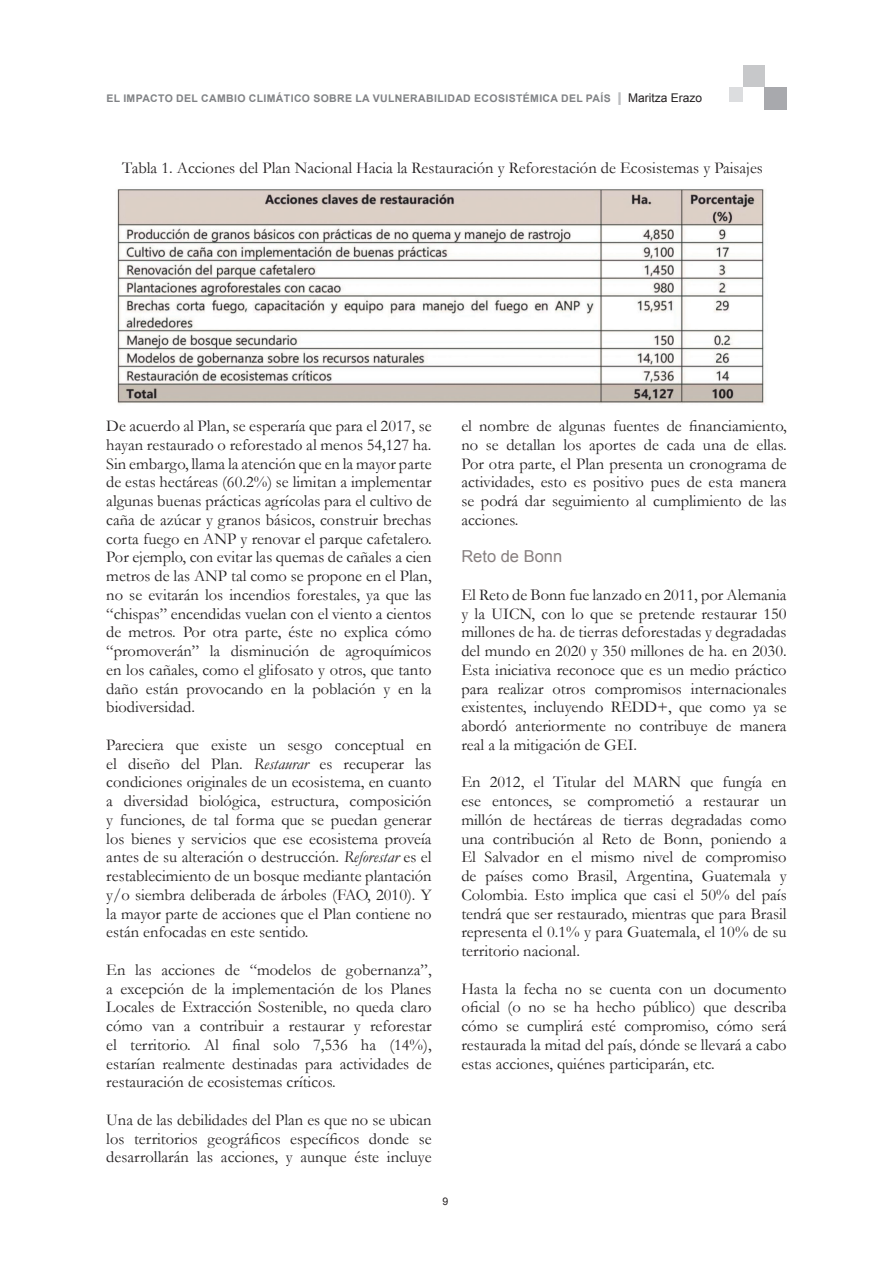
<style>
.page{position:relative;width:893px;height:1263px;background:#fff}
.page>*{position:absolute;margin:0;border:0;box-sizing:border-box;transform-origin:0 0}
.t1{font:16.5px/18.8px "Garamond";color:#231f20;text-align:justify}
.t2{font:16.5px "Arial";color:#888080}
.t3{font:700 10.5px "Arial";letter-spacing:.035em;color:#808285}
.t4{font:10.5px "Arial";color:#231f20}
.s1{font-size:13.5px;color:#bcbdc0}
.s2{font-weight:400;font-size:12px;color:#231f20}
.s3{font-style:italic}
</style>
<div class="page">
<div style="left:743px;top:66px;width:21px;height:21px;background:#c7c8ca"></div>
<div style="left:729px;top:87px;width:14px;height:14px;background:#dcdddf"></div>
<div style="left:764px;top:87px;width:23px;height:22px;background:#a8a9ad"></div>
<img style="left:117px;top:189px;width:648px;height:215px">
<p class="t3" style="left:106px;top:91px;width:597px">EL IMPACTO DEL CAMBIO CLIMÁTICO SOBRE LA VULNERABILIDAD ECOSISTÉMICA DEL PAÍS <span class="s1">|</span> <span class="s2">Maritza Erazo</span></p>
<p class="t1" style="left:122px;top:158px;width:642px">Tabla 1. Acciones del Plan Nacional Hacia la Restauración y Reforestación de Ecosistemas y Paisajes</p>
<p class="t1" style="left:106px;top:416px;width:327px">De acuerdo al Plan, se esperaría que para el 2017, se hayan restaurado o reforestado al menos 54,127 ha.<br>Sin embargo, llama la atención que en la mayor parte de estas hectáreas (60.2%) se limitan a implementar algunas buenas prácticas agrícolas para el cultivo de caña de azúcar y granos básicos, construir brechas corta fuego en ANP y renovar el parque cafetalero.<br>Por ejemplo, con evitar las quemas de cañales a cien metros de las ANP tal como se propone en el Plan, no se evitarán los incendios forestales, ya que las “chispas” encendidas vuelan con el viento a cientos de metros. Por otra parte, éste no explica cómo “promoverán” la disminución de agroquímicos en los cañales, como el glifosato y otros, que tanto daño están provocando en la población y en la biodiversidad.</p>
<p class="t1" style="left:106px;top:735px;width:327px">Pareciera que existe un sesgo conceptual en el diseño del Plan. <span class="s3">Restaurar</span> es recuperar las condiciones originales de un ecosistema, en cuanto a diversidad biológica, estructura, composición y funciones, de tal forma que se puedan generar los bienes y servicios que ese ecosistema proveía antes de su alteración o destrucción. <span class="s3">Reforestar</span> es el restablecimiento de un bosque mediante plantación y/o siembra deliberada de árboles (FAO, 2010). Y la mayor parte de acciones que el Plan contiene no están enfocadas en este sentido.</p>
<p class="t1" style="left:106px;top:960px;width:327px">En las acciones de “modelos de gobernanza”, a excepción de la implementación de los Planes Locales de Extracción Sostenible, no queda claro cómo van a contribuir a restaurar y reforestar el territorio. Al final solo 7,536 ha (14%), estarían realmente destinadas para actividades de restauración de ecosistemas críticos.</p>
<p class="t1" style="left:106px;top:1110px;width:327px">Una de las debilidades del Plan es que no se ubican los territorios geográficos específicos donde se desarrollarán las acciones, y aunque éste incluye</p>
<p class="t4" style="left:442px;top:1194px;width:7px">9</p>
<p class="t1" style="left:461px;top:416px;width:327px">el nombre de algunas fuentes de financiamiento, no se detallan los aportes de cada una de ellas.<br>Por otra parte, el Plan presenta un cronograma de actividades, esto es positivo pues de esta manera se podrá dar seguimiento al cumplimiento de las acciones.</p>
<p class="t2" style="left:461px;top:545px;width:102px">Reto de Bonn</p>
<p class="t1" style="left:461px;top:585px;width:327px">El Reto de Bonn fue lanzado en 2011, por Alemania y la UICN, con lo que se pretende restaurar 150 millones de ha. de tierras deforestadas y degradadas del mundo en 2020 y 350 millones de ha. en 2030.<br>Esta iniciativa reconoce que es un medio práctico para realizar otros compromisos internacionales existentes, incluyendo REDD+, que como ya se abordó anteriormente no contribuye de manera real a la mitigación de GEI.</p>
<p class="t1" style="left:461px;top:772px;width:327px">En 2012, el Titular del MARN que fungía en ese entonces, se comprometió a restaurar un millón de hectáreas de tierras degradadas como una contribución al Reto de Bonn, poniendo a El Salvador en el mismo nivel de compromiso de países como Brasil, Argentina, Guatemala y Colombia. Esto implica que casi el 50% del país tendrá que ser restaurado, mientras que para Brasil representa el 0.1% y para Guatemala, el 10% de su territorio nacional.</p>
<p class="t1" style="left:461px;top:979px;width:327px">Hasta la fecha no se cuenta con un documento oficial (o no se ha hecho público) que describa cómo se cumplirá esté compromiso, cómo será restaurada la mitad del país, dónde se llevará a cabo estas acciones, quiénes participarán, etc.</p>
</div>
